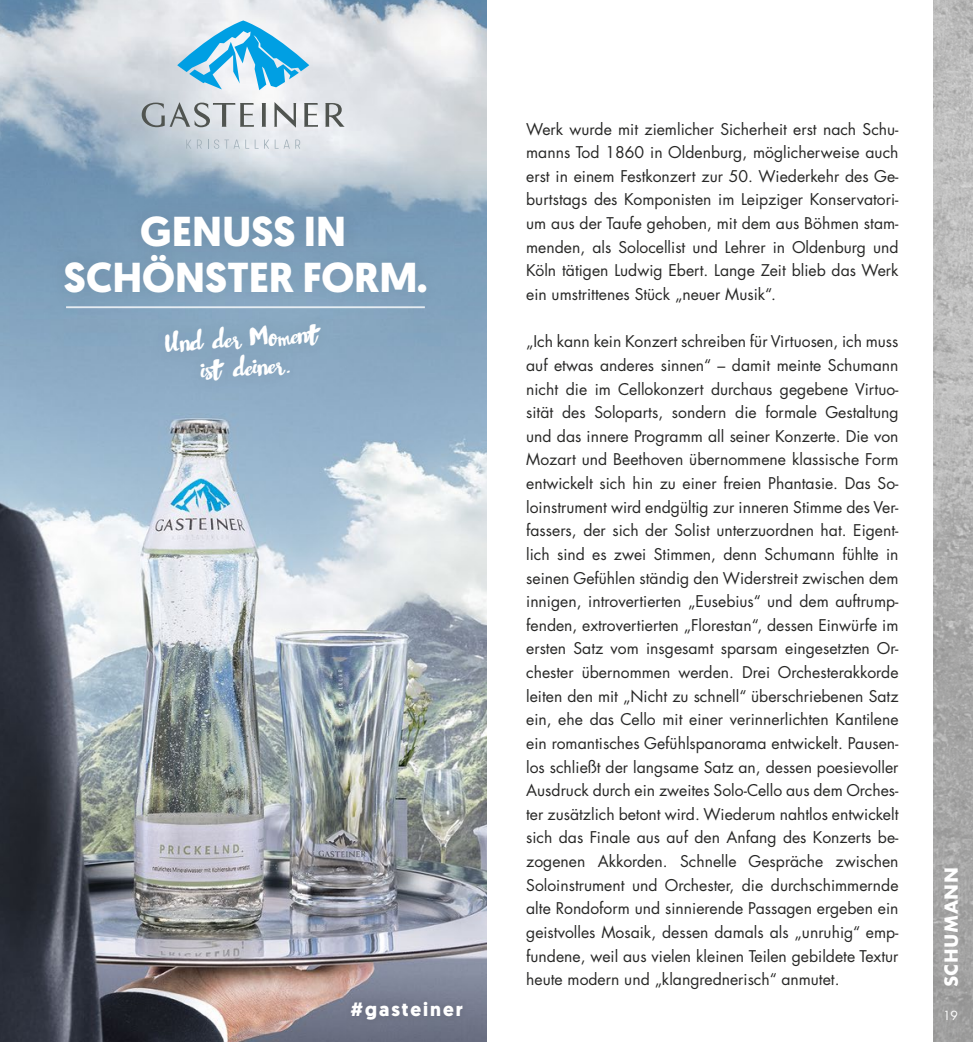
<style>
.page{position:relative;width:973px;height:1042px;background:#fff}
.page>*{position:absolute;margin:0;border:0;box-sizing:border-box;transform-origin:0 0}
.t1{font:700 41.82px/46px "Geomanist";color:#fff;text-align:center}
.t2{font:28.7px/28.7px "Asmae one";color:#fff;text-align:center}
.t3{font:700 19.25px "Geomanist";letter-spacing:.1em;color:#fff}
.t4{font:700 17.5px "Futura";letter-spacing:.035em;color:#fff}
.t5{font:15.75px/23.6px "Futura LT Pro";color:#282827;text-align:justify}
.t6{font:12.25px "Futura LT Pro";color:#fff}
</style>
<div class="page">
<img style="left:0;top:0;width:486px;height:1042px">
<div style="left:344px;top:994px;width:125px;height:33px;background:#6f7487"></div>
<div style="left:46px;top:197px;width:399px;height:202px;background:#000;opacity:.1"></div>
<hr style="left:66px;top:306px;width:359px;height:2px;background:#fff">
<svg style="left:186px;top:140px;width:5px;height:9px"></svg>
<svg style="left:197px;top:140px;width:11px;height:9px"></svg>
<svg style="left:264px;top:140px;width:5px;height:9px"></svg>
<svg style="left:275px;top:140px;width:25px;height:9px"></svg>
<svg style="left:214px;top:139px;width:35px;height:10px"></svg>
<svg style="left:255px;top:140px;width:3px;height:9px"></svg>
<svg style="left:177px;top:20px;width:132px;height:70px"></svg>
<svg style="left:142px;top:102px;width:112px;height:25px;background:#b5babd"></svg>
<svg style="left:304px;top:103px;width:14px;height:24px"></svg>
<svg style="left:325px;top:103px;width:20px;height:24px"></svg>
<svg style="left:274px;top:102px;width:22px;height:26px"></svg>
<svg style="left:261px;top:103px;width:5px;height:24px"></svg>
<img style="left:933px;top:0;width:39px;height:1042px">
<h1 class="t1" style="left:64px;top:209px;width:365px">GENUSS IN<br>SCHÖNSTER FORM.</h1>
<h2 class="t2" style="left:164px;top:332px;width:158px;rotate:-4deg">Und der Moment ist deiner.</h2>
<p class="t3" style="left:350px;top:996px;width:114px">#gasteiner</p>
<p class="t5" style="left:526px;top:117px;width:374px">Werk wurde mit ziemlicher Sicherheit erst nach Schu&shy;manns Tod 1860 in Oldenburg, möglicherweise auch erst in einem Festkonzert zur 50. Wiederkehr des Ge&shy;burtstags des Komponisten im Leipziger Konservatori&shy;um aus der Taufe gehoben, mit dem aus Böhmen stam&shy;menden, als Solocellist und Lehrer in Oldenburg und Köln tätigen Ludwig Ebert. Lange Zeit blieb das Werk ein umstrittenes Stück „neuer Musik“.</p>
<p class="t5" style="left:526px;top:329px;width:374px">„Ich kann kein Konzert schreiben für Virtuosen, ich muss auf etwas anderes sinnen“ – damit meinte Schumann nicht die im Cellokonzert durchaus gegebene Virtuo&shy;sität des Soloparts, sondern die formale Gestaltung und das innere Programm all seiner Konzerte. Die von Mozart und Beethoven übernommene klassische Form entwickelt sich hin zu einer freien Phantasie. Das So&shy;loinstrument wird endgültig zur inneren Stimme des Ver&shy;fassers, der sich der Solist unterzuordnen hat. Eigent&shy;lich sind es zwei Stimmen, denn Schumann fühlte in seinen Gefühlen ständig den Widerstreit zwischen dem innigen, introvertierten „Eusebius“ und dem auftrump&shy;fenden, extrovertierten „Florestan“, dessen Einwürfe im ersten Satz vom insgesamt sparsam eingesetzten Or&shy;chester übernommen werden. Drei Orchesterakkorde leiten den mit „Nicht zu schnell“ überschriebenen Satz ein, ehe das Cello mit einer verinnerlichten Kantilene ein romantisches Gefühlspanorama entwickelt. Pausen&shy;los schließt der langsame Satz an, dessen poesievoller Ausdruck durch ein zweites Solo-Cello aus dem Orches&shy;ter zusätzlich betont wird. Wiederum nahtlos entwickelt sich das Finale aus auf den Anfang des Konzerts be&shy;zogenen Akkorden. Schnelle Gespräche zwischen Soloinstrument und Orchester, die durchschimmernde alte Rondoform und sinnierende Passagen ergeben ein geistvolles Mosaik, dessen damals als „unruhig“ emp&shy;fundene, weil aus vielen kleinen Teilen gebildete Textur heute modern und „klangrednerisch“ anmutet.</p>
<p class="t4" style="left:938px;top:987px;width:122px;rotate:-90deg">SCHUMANN</p>
<p class="t6" style="left:942px;top:1007px;width:17px">19</p>
</div>
